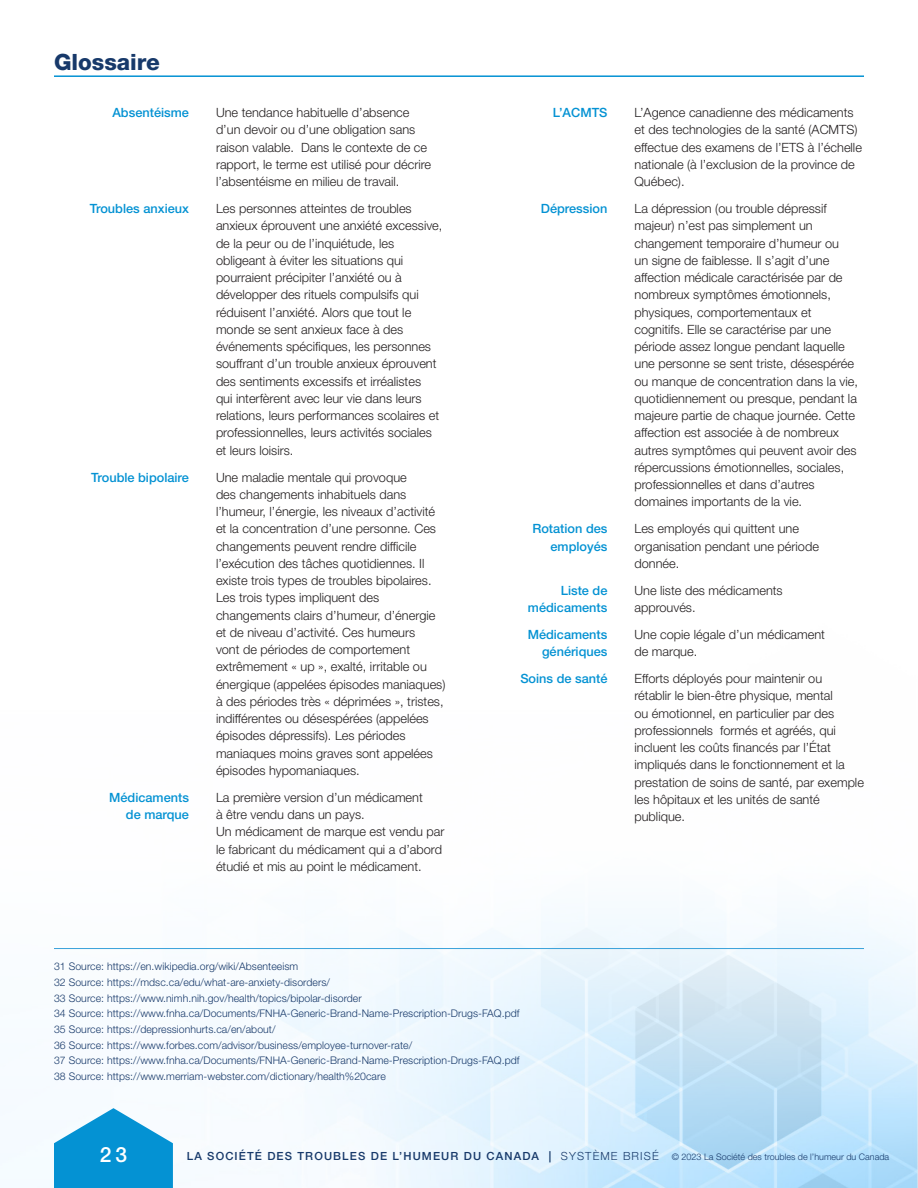
<style>
.page{position:relative;width:918px;height:1188px;background:#fff}
.page>*{position:absolute;margin:0;border:0;box-sizing:border-box;transform-origin:0 0}
.Title{font:800 22.5px "Helvetica Neue LT Std";color:#17396a}
.t1{font:500 21px "Helvetica Neue LT Std";color:#fff}
.Body_text{font:300 12.75px/17.2px "Helvetica Neue LT Std";color:#231f20}
.Body_text-2{font:500 12.75px "Helvetica Neue LT Std";color:#0492d3}
.Body_text-3{font:300 10.5px "Helvetica Neue LT Std";letter-spacing:.005em;color:#17396a}
.t2{font:300 9px "Helvetica Neue LT Std";color:#17396a}
.s1{font-weight:500;font-size:11.25px}
.s2{font-size:11.25px}
</style>
<div class="page">
<img style="left:0;top:912px;width:918px;height:276px">
<svg style="left:54px;top:1108px;width:119px;height:80px"></svg>
<hr style="left:54px;top:948px;width:810px;height:1px;background:#39a1da">
<hr style="left:54px;top:75px;width:810px;height:2px;background:#0492d3">
<p class="Title" style="left:54px;top:49px;width:107px">Glossaire</p>
<p class="Body_text-2" style="left:112px;top:105px;width:78px">Absentéisme</p>
<p class="Body_text" style="left:216px;top:104px;width:217px">Une tendance habituelle d’absence d’un devoir ou d’une obligation sans raison valable. Dans le contexte de ce rapport, le terme est utilisé pour décrire l’absentéisme en milieu de travail.</p>
<p class="Body_text-2" style="left:90px;top:201px;width:101px">Troubles anxieux</p>
<p class="Body_text" style="left:216px;top:200px;width:228px">Les personnes atteintes de troubles anxieux éprouvent une anxiété excessive, de la peur ou de l’inquiétude, les obligeant à éviter les situations qui pourraient précipiter l’anxiété ou à développer des rituels compulsifs qui réduisent l’anxiété. Alors que tout le monde se sent anxieux face à des événements spécifiques, les personnes souffrant d’un trouble anxieux éprouvent des sentiments excessifs et irréalistes<br>qui interfèrent avec leur vie dans leurs relations, leurs performances scolaires et professionnelles, leurs activités sociales et leurs loisirs.</p>
<p class="Body_text-2" style="left:91px;top:469px;width:99px">Trouble bipolaire</p>
<p class="Body_text" style="left:216px;top:468px;width:231px">Une maladie mentale qui provoque<br>des changements inhabituels dans l’humeur, l’énergie, les niveaux d’activité et la concentration d’une personne. Ces changements peuvent rendre difficile l’exécution des tâches quotidiennes. Il existe trois types de troubles bipolaires.<br>Les trois types impliquent des changements clairs d’humeur, d’énergie et de niveau d’activité. Ces humeurs<br>vont de périodes de comportement extrêmement « up », exalté, irritable ou énergique (appelées épisodes maniaques) à des périodes très « déprimées », tristes, indifférentes ou désespérées (appelées épisodes dépressifs). Les périodes maniaques moins graves sont appelées épisodes hypomaniaques.</p>
<p class="Body_text-2" style="left:109px;top:790px;width:81px">Médicaments</p>
<p class="Body_text" style="left:216px;top:788px;width:208px">La première version d’un médicament</p>
<p class="Body_text-2" style="left:126px;top:807px;width:65px">de marque</p>
<p class="Body_text" style="left:216px;top:806px;width:230px">à être vendu dans un pays.<br>Un médicament de marque est vendu par le fabricant du médicament qui a d’abord étudié et mis au point le médicament.</p>
<p class="Body_text-2" style="left:553px;top:105px;width:56px">L’ACMTS</p>
<p class="Body_text" style="left:634px;top:104px;width:229px">L’Agence canadienne des médicaments et des technologies de la santé (ACMTS) effectue des examens de l’ETS à l’échelle nationale (à l’exclusion de la province de Québec).</p>
<p class="Body_text-2" style="left:541px;top:201px;width:68px">Dépression</p>
<p class="Body_text" style="left:634px;top:200px;width:225px">La dépression (ou trouble dépressif majeur) n’est pas simplement un changement temporaire d’humeur ou<br>un signe de faiblesse. Il s’agit d’une affection médicale caractérisée par de nombreux symptômes émotionnels, physiques, comportementaux et cognitifs. Elle se caractérise par une période assez longue pendant laquelle une personne se sent triste, désespérée ou manque de concentration dans la vie, quotidiennement ou presque, pendant la majeure partie de chaque journée. Cette affection est associée à de nombreux autres symptômes qui peuvent avoir des répercussions émotionnelles, sociales, professionnelles et dans d’autres domaines importants de la vie.</p>
<p class="Body_text-2" style="left:532px;top:521px;width:77px">Rotation des</p>
<p class="Body_text" style="left:635px;top:520px;width:166px">Les employés qui quittent une</p>
<p class="Body_text-2" style="left:551px;top:538px;width:58px">employés</p>
<p class="Body_text" style="left:634px;top:537px;width:186px">organisation pendant une période donnée.</p>
<p class="Body_text-2" style="left:561px;top:583px;width:48px">Liste de</p>
<p class="Body_text" style="left:635px;top:581px;width:150px">Une liste des médicaments</p>
<p class="Body_text-2" style="left:528px;top:600px;width:81px">médicaments</p>
<p class="Body_text" style="left:634px;top:599px;width:63px">approuvés.</p>
<p class="Body_text-2" style="left:528px;top:627px;width:81px">Médicaments</p>
<p class="Body_text" style="left:635px;top:626px;width:192px">Une copie légale d’un médicament</p>
<p class="Body_text-2" style="left:542px;top:644px;width:67px">génériques</p>
<p class="Body_text" style="left:634px;top:643px;width:64px">de marque.</p>
<p class="Body_text-2" style="left:520px;top:671px;width:89px">Soins de santé</p>
<p class="Body_text" style="left:634px;top:670px;width:231px">Efforts déployés pour maintenir ou<br>rétablir le bien-être physique, mental<br>ou émotionnel, en particulier par des professionnels formés et agréés, qui incluent les coûts financés par l’État impliqués dans le fonctionnement et la prestation de soins de santé, par exemple les hôpitaux et les unités de santé publique.</p>
<p class="Body_text-3" style="left:54px;top:960px;width:246px">31 Source: https://en.wikipedia.org/wiki/Absenteeism</p>
<p class="Body_text-3" style="left:54px;top:976px;width:278px">32 Source: https://mdsc.ca/edu/what-are-anxiety-disorders/</p>
<p class="Body_text-3" style="left:54px;top:992px;width:309px">33 Source: https://www.nimh.nih.gov/health/topics/bipolar-disorder</p>
<p class="Body_text-3" style="left:54px;top:1007px;width:467px">34 Source: https://www.fnha.ca/Documents/FNHA-Generic-Brand-Name-Prescription-Drugs-FAQ.pdf</p>
<p class="Body_text-3" style="left:54px;top:1023px;width:223px">35 Source: https://depressionhurts.ca/en/about/</p>
<p class="Body_text-3" style="left:54px;top:1039px;width:360px">36 Source: https://www.forbes.com/advisor/business/employee-turnover-rate/</p>
<p class="Body_text-3" style="left:54px;top:1054px;width:467px">37 Source: https://www.fnha.ca/Documents/FNHA-Generic-Brand-Name-Prescription-Drugs-FAQ.pdf</p>
<p class="Body_text-3" style="left:54px;top:1070px;width:333px">38 Source: https://www.merriam-webster.com/dictionary/health%20care</p>
<h2 class="t1" style="left:100px;top:1142px;width:29px">23</h2>
<p class="t2" style="left:187px;top:1151px;width:704px"><span class="s1">LA SOCIÉTÉ DES TROUBLES DE L’HUMEUR DU CANADA |</span> <span class="s2">SYSTÈME BRISÉ</span> © 2023 La Société des troubles de l’humeur du Canada</p>
</div>
